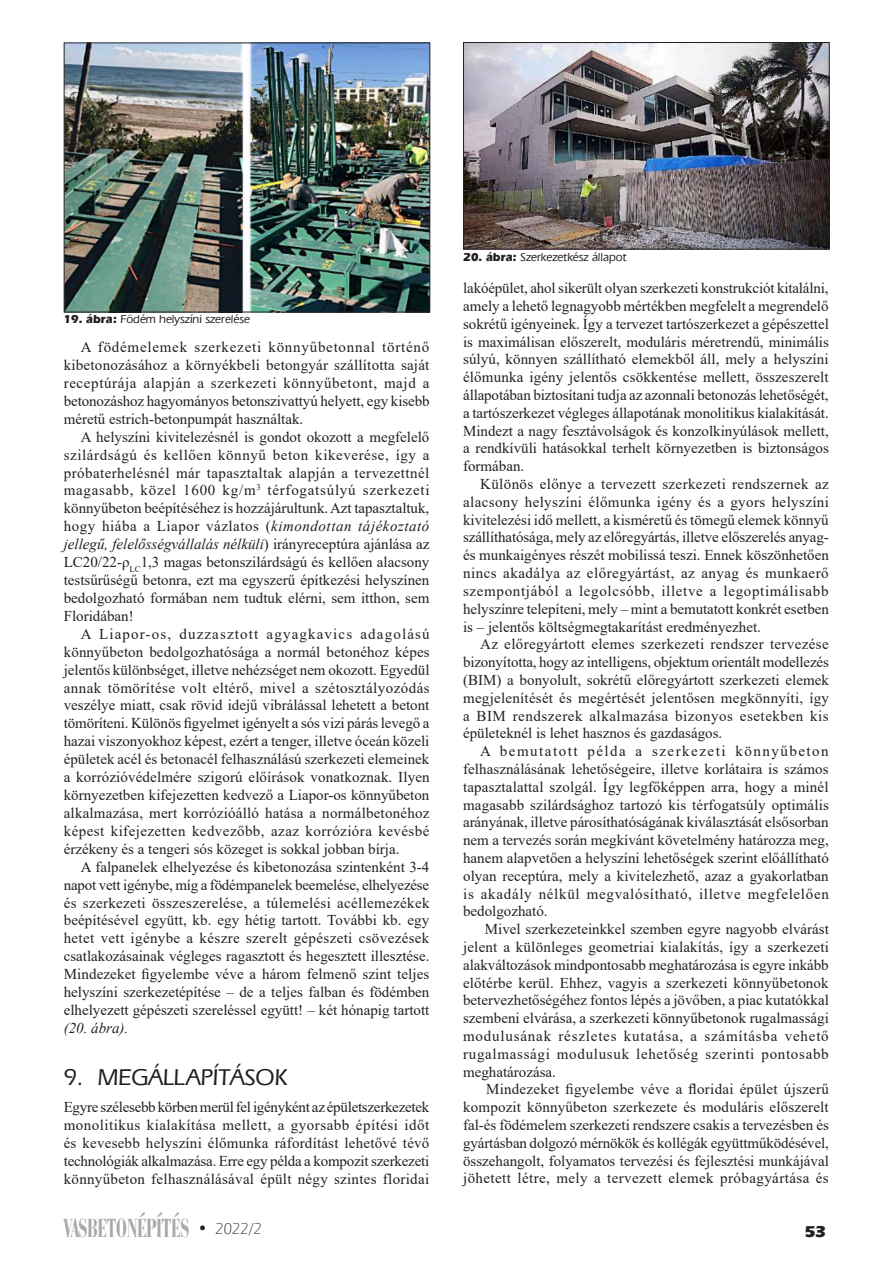
<style>
.page{position:relative;width:893px;height:1263px;background:#fff}
.page>*{position:absolute;margin:0;border:0;box-sizing:border-box;transform-origin:0 0}
.t1{font:27px "Bauer Bodoni BCHU Bold Condensed";color:#a8a9ad;scale:.75 1}
._1__cim_2_soros{font:24px "Eras Med HU Medium";color:#231f20}
.t2{font:16.5px "Eras HU Bold";color:#231f20}
.t3{font:15px/17.9px "Times New Roman";color:#231f20;text-align:justify}
.Ábra_szoveg{font:12px "Eras Med HU Medium";color:#231f20}
.s1{font-family:"Eras HU Bold"}
.s2{font-style:italic}
.s3{font-family:"Eras HU Bold";font-size:16.5px;color:#231f20}
.s4{font-family:"Eras Lt HU Light";font-size:16.5px;color:#231f20}
</style>
<div class="page">
<img style="left:66px;top:45px;width:362px;height:265px">
<div style="left:64px;top:43px;width:366px;height:269px;border:1px solid #231f20"></div>
<img style="left:465px;top:44px;width:363px;height:204px">
<div style="left:463px;top:42px;width:367px;height:208px;border:1px solid #231f20"></div>
<p class="Ábra_szoveg" style="left:64px;top:311px;width:188px"><span class="s1">19. ábra:</span> Födém helyszíni szerelése</p>
<p class="t3" style="left:64px;top:338px;width:367px;text-indent:17px">A födémelemek szerkezeti könnyűbetonnal történő kibetonozásához a környékbeli betongyár szállította saját receptúrája alapján a szerkezeti könnyűbetont, majd a betonozáshoz hagyományos betonszivattyú helyett, egy kisebb méretű estrich-betonpumpát használtak.</p>
<p class="t3" style="left:64px;top:427px;width:367px;text-indent:17px">A helyszíni kivitelezésnél is gondot okozott a megfelelő szilárdságú és kellően könnyű beton kikeverése, így a próbaterhelésnél már tapasztaltak alapján a tervezettnél magasabb, közel 1600 kg/m<sup>3</sup> térfogatsúlyú szerkezeti könnyűbeton beépítéséhez is hozzájárultunk. Azt tapasztaltuk, hogy hiába a Liapor vázlatos (<span class="s2">kimondottan tájékoztató jellegű, felelősségvállalás nélküli</span>) irányreceptúra ajánlása az LC20/22-ρ<sub>LC</sub>1,3 magas betonszilárdságú és kellően alacsony testsűrűségű betonra, ezt ma egyszerű építkezési helyszínen bedolgozható formában nem tudtuk elérni, sem itthon, sem Floridában!</p>
<p class="t3" style="left:64px;top:624px;width:367px;text-indent:17px">A Liapor-os, duzzasztott agyagkavics adagolású könnyűbeton bedolgozhatósága a normál betonéhoz képes jelentős különbséget, illetve nehézséget nem okozott. Egyedül annak tömörítése volt eltérő, mivel a szétosztályozódás veszélye miatt, csak rövid idejű vibrálással lehetett a betont tömöríteni. Különös figyelmet igényelt a sós vizi párás levegő a hazai viszonyokhoz képest, ezért a tenger, illetve óceán közeli épületek acél és betonacél felhasználású szerkezeti elemeinek a korrózióvédelmére szigorú előírások vonatkoznak. Ilyen környezetben kifejezetten kedvező a Liapor-os könnyűbeton alkalmazása, mert korrózióálló hatása a normálbetonéhoz képest kifejezetten kedvezőbb, azaz korrózióra kevésbé érzékeny és a tengeri sós közeget is sokkal jobban bírja.</p>
<p class="t3" style="left:64px;top:857px;width:367px;text-indent:17px">A falpanelek elhelyezése és kibetonozása szintenként 3-4 napot vett igénybe, míg a födémpanelek beemelése, elhelyezése és szerkezeti összeszerelése, a túlemelési acéllemezékek beépítésével együtt, kb. egy hétig tartott. További kb. egy hetet vett igénybe a készre szerelt gépészeti csövezések csatlakozásainak végleges ragasztott és hegesztett illesztése.<br>Mindezeket figyelembe véve a három felmenő szint teljes helyszíni szerkezetépítése – de a teljes falban és födémben elhelyezett gépészeti szereléssel együtt! – két hónapig tartott <span class="s2">(20. ábra).</span></p>
<p class="_1__cim_2_soros" style="left:64px;top:1063px;width:225px">9. MEGÁLLAPÍTÁSOK</p>
<p class="t3" style="left:64px;top:1098px;width:367px">Egyre szélesebb körben merül fel igényként az épületszerkezetek monolitikus kialakítása mellett, a gyorsabb építési időt és kevesebb helyszíni élőmunka ráfordítást lehetővé tévő technológiák alkalmazása. Erre egy példa a kompozit szerkezeti könnyűbeton felhasználásával épült négy szintes floridai</p>
<h1 class="t1" style="left:64px;top:1211px;width:266px">VASBETONÉPÍTÉS <span class="s3">•</span> <span class="s4">2022/2</span></h1>
<p class="Ábra_szoveg" style="left:463px;top:249px;width:165px"><span class="s1">20. ábra:</span> Szerkezetkész állapot</p>
<p class="t3" style="left:463px;top:279px;width:367px">lakóépület, ahol sikerült olyan szerkezeti konstrukciót kitalálni, amely a lehető legnagyobb mértékben megfelelt a megrendelő sokrétű igényeinek. Így a tervezet tartószerkezet a gépészettel is maximálisan előszerelt, moduláris méretrendű, minimális súlyú, könnyen szállítható elemekből áll, mely a helyszíni élőmunka igény jelentős csökkentése mellett, összeszerelt állapotában biztosítani tudja az azonnali betonozás lehetőségét, a tartószerkezet végleges állapotának monolitikus kialakítását.<br>Mindezt a nagy fesztávolságok és konzolkinyúlások mellett, a rendkívüli hatásokkal terhelt környezetben is biztonságos formában.</p>
<p class="t3" style="left:463px;top:475px;width:367px;text-indent:17px">Különös előnye a tervezett szerkezeti rendszernek az alacsony helyszíni élőmunka igény és a gyors helyszíni kivitelezési idő mellett, a kisméretű és tömegű elemek könnyű szállíthatósága, mely az előregyártás, illetve előszerelés anyag&shy;és munkaigényes részét mobilissá teszi. Ennek köszönhetően nincs akadálya az előregyártást, az anyag és munkaerő szempontjából a legolcsóbb, illetve a legoptimálisabb helyszínre telepíteni, mely – mint a bemutatott konkrét esetben is – jelentős költségmegtakarítást eredményezhet.</p>
<p class="t3" style="left:463px;top:635px;width:367px;text-indent:17px">Az előregyártott elemes szerkezeti rendszer tervezése bizonyította, hogy az intelligens, objektum orientált modellezés (BIM) a bonyolult, sokrétű előregyártott szerkezeti elemek megjelenítését és megértését jelentősen megkönnyíti, így a BIM rendszerek alkalmazása bizonyos esetekben kis épületeknél is lehet hasznos és gazdaságos.</p>
<p class="t3" style="left:463px;top:742px;width:367px;text-indent:17px">A bemutatott példa a szerkezeti könnyűbeton felhasználásának lehetőségeire, illetve korlátaira is számos tapasztalattal szolgál. Így legfőképpen arra, hogy a minél magasabb szilárdsághoz tartozó kis térfogatsúly optimális arányának, illetve párosíthatóságának kiválasztását elsősorban nem a tervezés során megkívánt követelmény határozza meg, hanem alapvetően a helyszíni lehetőségek szerint előállítható olyan receptúra, mely a kivitelezhető, azaz a gyakorlatban is akadály nélkül megvalósítható, illetve megfelelően bedolgozható.</p>
<p class="t3" style="left:463px;top:920px;width:367px;text-indent:22px">Mivel szerkezeteinkkel szemben egyre nagyobb elvárást jelent a különleges geometriai kialakítás, így a szerkezeti alakváltozások mindpontosabb meghatározása is egyre inkább előtérbe kerül. Ehhez, vagyis a szerkezeti könnyűbetonok betervezhetőségéhez fontos lépés a jövőben, a piac kutatókkal szembeni elvárása, a szerkezeti könnyűbetonok rugalmassági modulusának részletes kutatása, a számításba vehető rugalmassági modulusuk lehetőség szerinti pontosabb meghatározása.</p>
<p class="t3" style="left:463px;top:1080px;width:367px;text-indent:23px">Mindezeket figyelembe véve a floridai épület újszerű kompozit könnyűbeton szerkezete és moduláris előszerelt fal-és födémelem szerkezeti rendszere csakis a tervezésben és gyártásban dolgozó mérnökök és kollégák együttműködésével, összehangolt, folyamatos tervezési és fejlesztési munkájával jöhetett létre, mely a tervezett elemek próbagyártása és</p>
<p class="t2" style="left:805px;top:1221px;width:22px">53</p>
</div>
